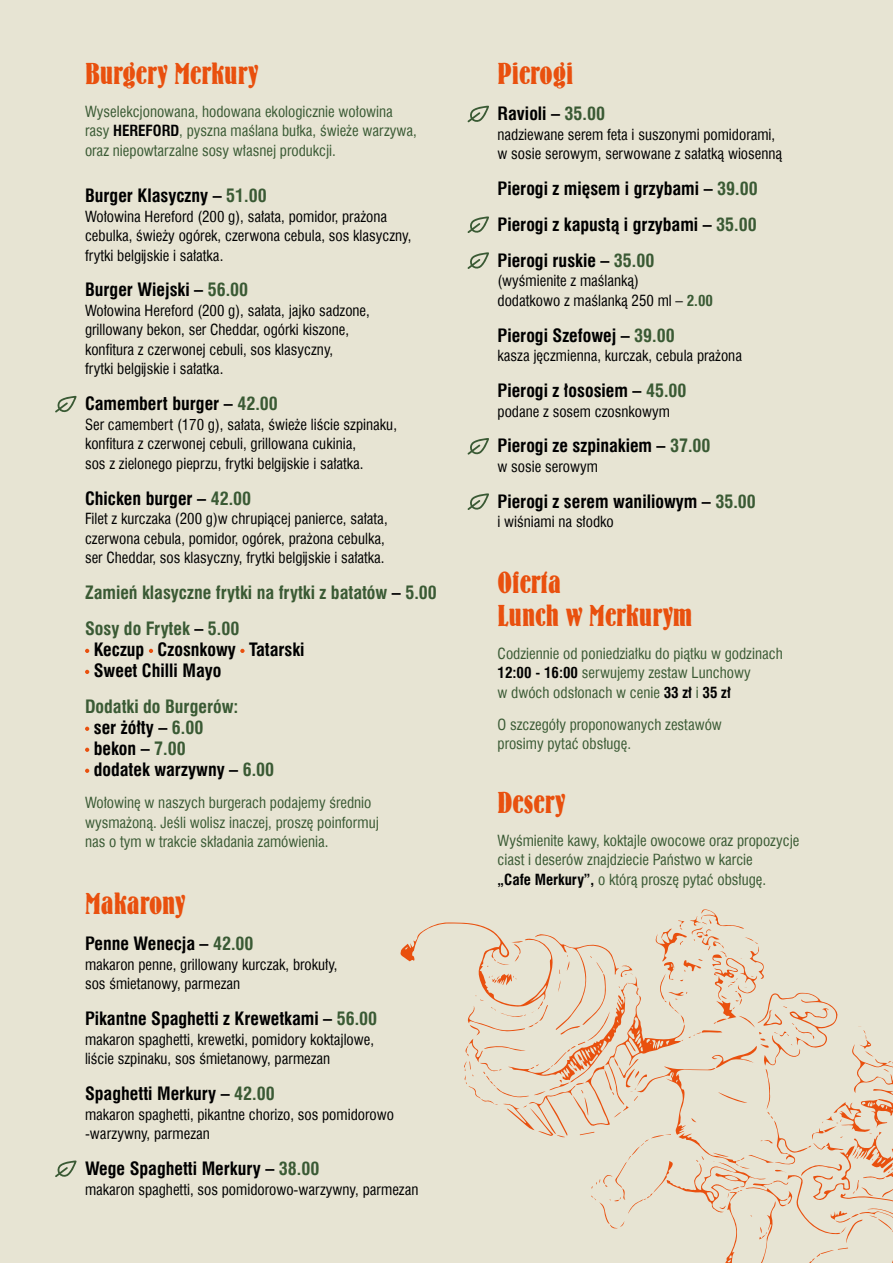
<style>
.page{position:relative;width:893px;height:1263px;background:#e7e4d3}
.page>*{position:absolute;margin:0;border:0;box-sizing:border-box;transform-origin:0 0}
.t1{font:30px/33px "Bernhard Bd Cn EU";color:#e9500e}
.t2{font:700 18px/21px "Swis 721 Cn EU";color:#000}
.t3{font:700 18px/35.8px "Swis 721 Cn EU";color:#3a5a34}
.t4{font:15px/19.5px "Swis 721 Cn EU";color:#000}
.t5{font:15px/19.5px "Swis 721 Cn EU";color:#3a5a34}
.s1{font-weight:700;color:#000}
.s2{color:#3a5a34}
.s3{color:#000}
.s4{font-weight:700;color:#3a5a34}
</style>
<div class="page">
<svg style="left:55px;top:1160px;width:22px;height:17px"></svg>
<svg style="left:85px;top:649px;width:4px;height:4px"></svg>
<svg style="left:149px;top:649px;width:4px;height:4px"></svg>
<svg style="left:240px;top:649px;width:5px;height:4px"></svg>
<svg style="left:85px;top:670px;width:4px;height:4px"></svg>
<svg style="left:85px;top:727px;width:4px;height:4px"></svg>
<svg style="left:85px;top:748px;width:4px;height:4px"></svg>
<svg style="left:85px;top:769px;width:4px;height:4px"></svg>
<svg style="left:55px;top:396px;width:22px;height:17px"></svg>
<svg style="left:467px;top:106px;width:22px;height:17px"></svg>
<svg style="left:467px;top:216px;width:22px;height:17px"></svg>
<svg style="left:467px;top:252px;width:22px;height:17px"></svg>
<svg style="left:467px;top:438px;width:22px;height:17px"></svg>
<svg style="left:467px;top:493px;width:22px;height:17px"></svg>
<svg style="left:400px;top:909px;width:493px;height:354px"></svg>
<h1 class="t1" style="left:85px;top:57px;width:175px">Burgery Merkury</h1>
<p class="t5" style="left:85px;top:101px;width:333px">Wyselekcjonowana, hodowana ekologicznie wołowina rasy <span class="s1">HEREFORD</span>, pyszna maślana bułka, świeże warzywa, oraz niepowtarzalne sosy własnej produkcji.</p>
<p class="t2" style="left:85px;top:186px;width:183px">Burger Klasyczny – <span class="s2">51.00</span></p>
<p class="t4" style="left:85px;top:206px;width:328px">Wołowina Hereford (200 g), sałata, pomidor, prażona cebulka, świeży ogórek, czerwona cebula, sos klasyczny, frytki belgijskie i sałatka.</p>
<p class="t2" style="left:85px;top:280px;width:165px">Burger Wiejski – <span class="s2">56.00</span></p>
<p class="t4" style="left:85px;top:301px;width:286px">Wołowina Hereford (200 g), sałata, jajko sadzone, grillowany bekon, ser Cheddar, ogórki kiszone, konfitura z czerwonej cebuli, sos klasyczny,<br>frytki belgijskie i sałatka.</p>
<p class="t2" style="left:85px;top:394px;width:194px">Camembert burger – <span class="s2">42.00</span></p>
<p class="t4" style="left:85px;top:415px;width:314px">Ser camembert (170 g), sałata, świeże liście szpinaku, konfitura z czerwonej cebuli, grillowana cukinia,<br>sos z zielonego pieprzu, frytki belgijskie i sałatka.</p>
<p class="t2" style="left:85px;top:488px;width:168px">Chicken burger – <span class="s2">42.00</span></p>
<p class="t4" style="left:85px;top:509px;width:304px">Filet z kurczaka (200 g)w chrupiącej panierce, sałata, czerwona cebula, pomidor, ogórek, prażona cebulka, ser Cheddar, sos klasyczny, frytki belgijskie i sałatka.</p>
<p class="t3" style="left:85px;top:575px;width:353px">Zamień klasyczne frytki na frytki z batatów <span class="s3">–</span> 5.00<br>Sosy do Frytek <span class="s3">–</span> 5.00</p>
<p class="t2" style="left:94px;top:640px;width:212px">Keczup Czosnkowy Tatarski<br>Sweet Chilli Mayo</p>
<p class="t2" style="left:94px;top:697px;width:182px;text-indent:-9px"><span class="s2">Dodatki do Burgerów:<br></span>ser żółty – <span class="s2">6.00<br></span>bekon – <span class="s2">7.00<br></span>dodatek warzywny – <span class="s2">6.00</span></p>
<p class="t5" style="left:85px;top:793px;width:295px">Wołowinę w naszych burgerach podajemy średnio wysmażoną. Jeśli wolisz inaczej, proszę poinformuj nas o tym w trakcie składania zamówienia.</p>
<h1 class="t1" style="left:497px;top:786px;width:69px">Desery</h1>
<h1 class="t1" style="left:497px;top:57px;width:77px">Pierogi</h1>
<p class="t2" style="left:497px;top:104px;width:109px">Ravioli – <span class="s2">35.00</span></p>
<p class="t4" style="left:497px;top:124px;width:286px">nadziewane serem feta i suszonymi pomidorami, w sosie serowym, serwowane z sałatką wiosenną</p>
<p class="t2" style="left:497px;top:171px;width:262px;line-height:35.8px;text-align:justify">Pierogi z mięsem i grzybami – <span class="s2">39.00<br></span>Pierogi z kapustą i grzybami – <span class="s2">35.00<br></span>Pierogi ruskie – <span class="s2">35.00</span></p>
<p class="t4" style="left:497px;top:271px;width:217px">(wyśmienite z maślanką)<br>dodatkowo z maślanką 250 ml – <span class="s4">2.00</span></p>
<p class="t2" style="left:497px;top:325px;width:179px">Pierogi Szefowej – <span class="s2">39.00</span></p>
<p class="t4" style="left:497px;top:346px;width:246px">kasza jęczmienna, kurczak, cebula prażona</p>
<p class="t2" style="left:497px;top:381px;width:191px">Pierogi z łososiem – <span class="s2">45.00</span></p>
<p class="t4" style="left:497px;top:401px;width:174px">podane z sosem czosnkowym</p>
<p class="t2" style="left:497px;top:436px;width:215px">Pierogi ze szpinakiem – <span class="s2">37.00</span></p>
<p class="t4" style="left:497px;top:457px;width:102px">w sosie serowym</p>
<p class="t2" style="left:497px;top:492px;width:260px">Pierogi z serem waniliowym – <span class="s2">35.00</span></p>
<p class="t4" style="left:497px;top:512px;width:118px">i wiśniami na słodko</p>
<h1 class="t1" style="left:497px;top:566px;width:196px">Oferta<br>Lunch w Merkurym</h1>
<p class="t5" style="left:497px;top:643px;width:287px">Codziennie od poniedziałku do piątku w godzinach<br><span class="s1">12:00 - 16:00</span> serwujemy zestaw Lunchowy<br>w dwóch odsłonach w cenie <span class="s1">33 zł</span> i <span class="s1">35 zł</span></p>
<p class="t5" style="left:497px;top:714px;width:226px">O szczegóły proponowanych zestawów prosimy pytać obsługę.</p>
<p class="t5" style="left:497px;top:830px;width:303px">Wyśmienite kawy, koktajle owocowe oraz propozycje ciast i deserów znajdziecie Państwo w karcie<br><span class="s1">„Cafe Merkury”,</span> o którą proszę pytać obsługę.</p>
<h1 class="t1" style="left:85px;top:887px;width:102px">Makarony</h1>
<p class="t2" style="left:85px;top:934px;width:170px">Penne Wenecja – <span class="s2">42.00</span></p>
<p class="t4" style="left:85px;top:954px;width:254px">makaron penne, grillowany kurczak, brokuły, sos śmietanowy, parmezan</p>
<p class="t2" style="left:85px;top:1009px;width:294px">Pikantne Spaghetti z Krewetkami – <span class="s2">56.00</span></p>
<p class="t4" style="left:85px;top:1029px;width:291px">makaron spaghetti, krewetki, pomidory koktajlowe, liście szpinaku, sos śmietanowy, parmezan</p>
<p class="t2" style="left:85px;top:1084px;width:191px">Spaghetti Merkury – <span class="s2">42.00</span></p>
<p class="t4" style="left:85px;top:1104px;width:310px">makaron spaghetti, pikantne chorizo, sos pomidorowo -warzywny, parmezan</p>
<p class="t2" style="left:85px;top:1159px;width:236px">Wege Spaghetti Merkury – <span class="s2">38.00</span></p>
<p class="t4" style="left:85px;top:1179px;width:335px">makaron spaghetti, sos pomidorowo-warzywny, parmezan</p>
</div>
